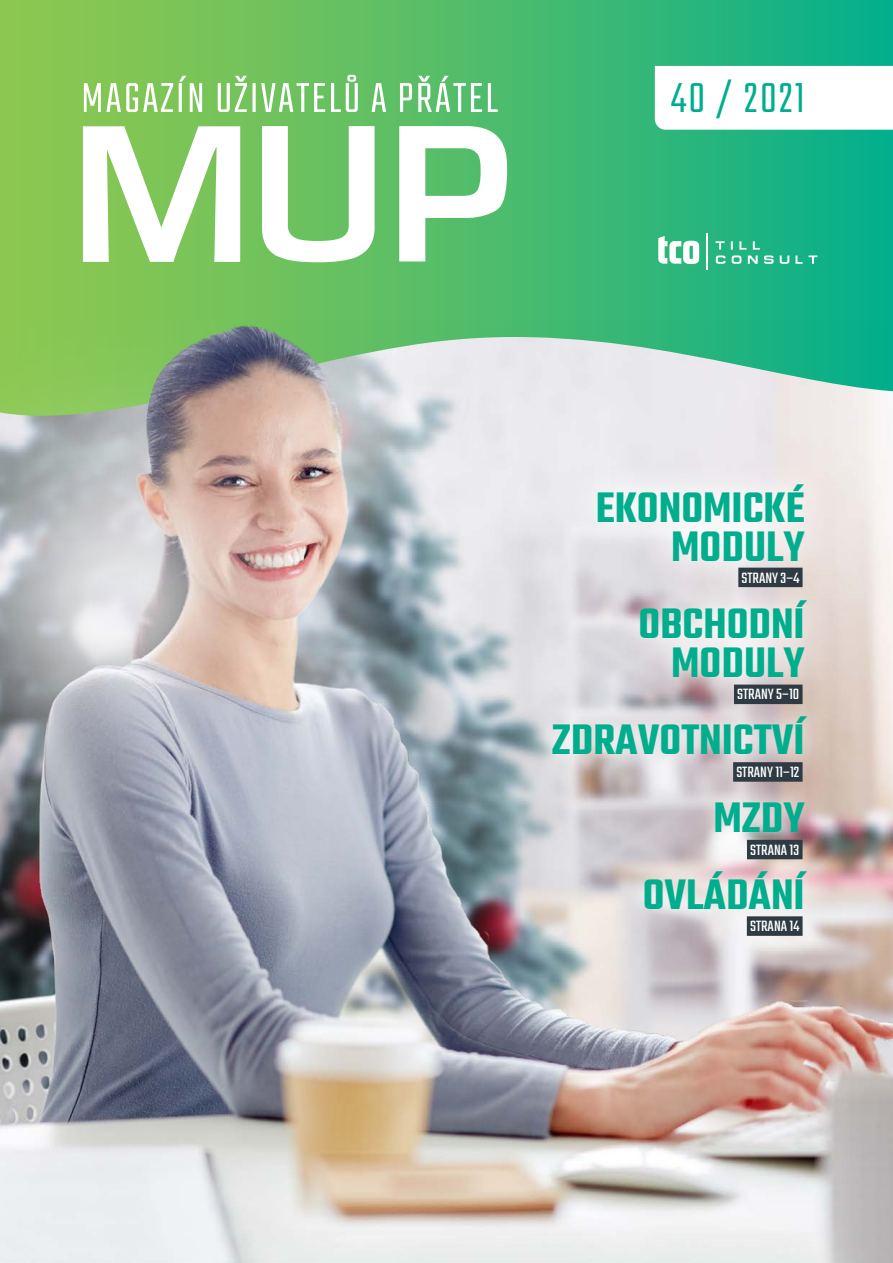
<style>
.page{position:relative;width:893px;height:1263px;background:#fff}
.page>*{position:absolute;margin:0;border:0;box-sizing:border-box;transform-origin:0 0}
.t1{font:600 46.5px/39px "Teko";color:#00ae8e;text-align:right}
.t2{font:300 46.5px "Teko";letter-spacing:.05em;color:#00ae8e}
.t3{font:16.5px "Teko";color:#fff}
</style>
<div class="page">
<svg style="left:0;top:0;width:893px;height:321px;background:#4cbb6c"></svg>
<svg style="left:655px;top:66px;width:238px;height:64px"></svg>
<svg style="left:83px;top:126px;width:157px;height:136px"></svg>
<svg style="left:262px;top:126px;width:113px;height:136px"></svg>
<svg style="left:399px;top:126px;width:108px;height:135px"></svg>
<svg style="left:84px;top:75px;width:414px;height:37px"></svg>
<svg style="left:658px;top:236px;width:41px;height:28px"></svg>
<svg style="left:716px;top:241px;width:101px;height:23px;background:#40bf96"></svg>
<hr style="left:706px;top:233px;width:2px;height:37px;background:#fff">
<img style="left:0;top:321px;width:893px;height:942px">
<svg style="left:522px;top:454px;width:313px;height:487px;background:#dfd9db"></svg>
<div style="left:738px;top:568px;width:65px;height:19px;background:#2e3b42"></div>
<div style="left:734px;top:685px;width:69px;height:19px;background:#2e3b42"></div>
<div style="left:733px;top:762px;width:70px;height:20px;background:#2e3b42"></div>
<div style="left:747px;top:840px;width:56px;height:19px;background:#2e3b42"></div>
<div style="left:747px;top:916px;width:56px;height:20px;background:#2e3b42"></div>
<p class="t2" style="left:671px;top:72px;width:135px">40 / 2021</p>
<p class="t1" style="left:596px;top:491px;width:210px">EKONOMICKÉ<br>MODULY</p>
<p class="t1" style="left:638px;top:607px;width:168px">OBCHODNÍ<br>MODULY</p>
<p class="t1" style="left:552px;top:705px;width:254px;line-height:77.2px">ZDRAVOTNICTVÍ<br>MZDY<br>OVLÁDÁNÍ</p>
<p class="t3" style="left:741px;top:568px;width:59px">STRANY 3–4</p>
<p class="t3" style="left:737px;top:685px;width:64px">STRANY 5–10</p>
<p class="t3" style="left:736px;top:763px;width:65px">STRANY 11–12</p>
<p class="t3" style="left:750px;top:840px;width:51px">STRANA 13</p>
<p class="t3" style="left:750px;top:917px;width:51px">STRANA 14</p>
</div>
